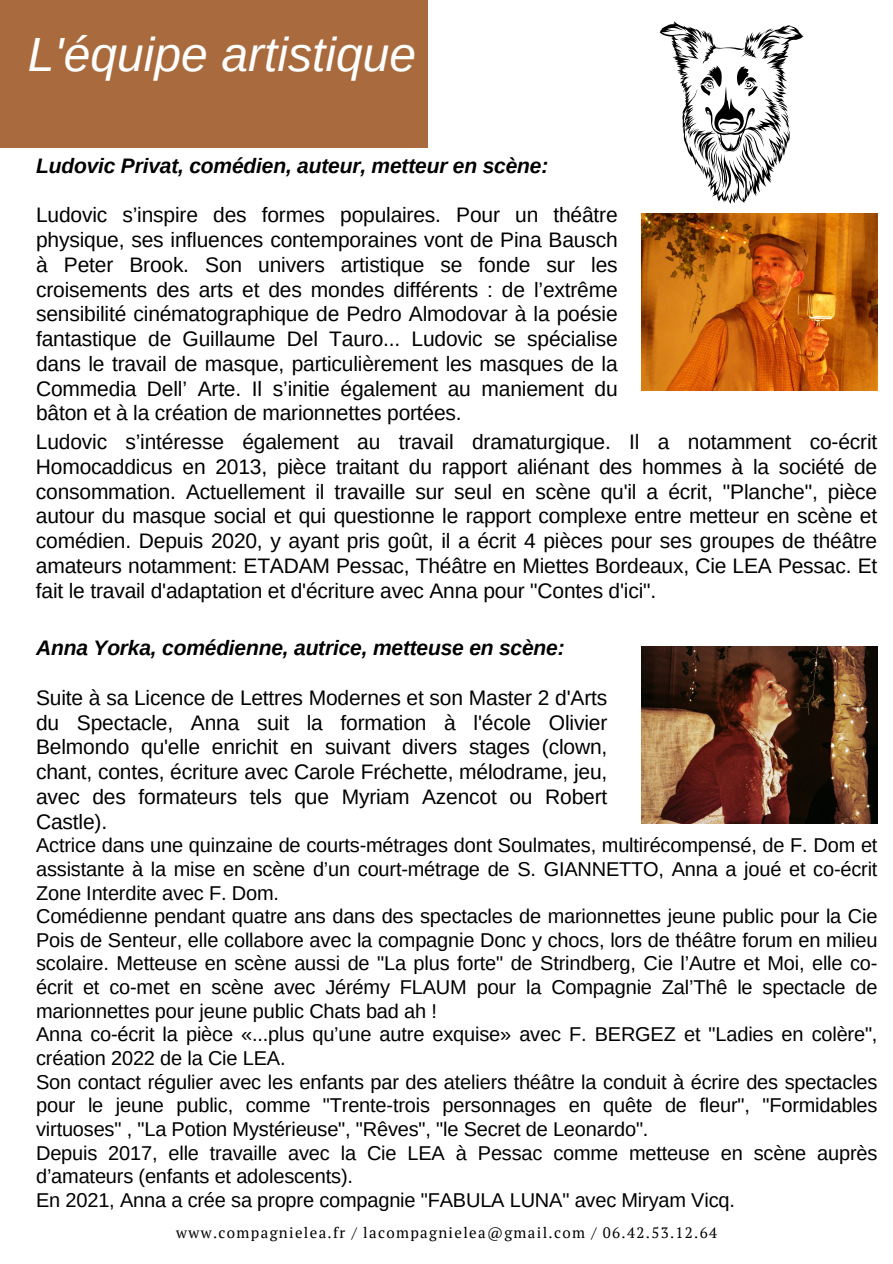
<style>
.page{position:relative;width:893px;height:1264px;background:#fff}
.page>*{position:absolute;margin:0;border:0;box-sizing:border-box;transform-origin:0 0}
.t1{font:italic 48px "Arimo";color:#fff}
.t2{font:21px/24.8px "Arimo";letter-spacing:-.01em;color:#000;text-align:justify}
.t3{font:italic 700 21px "Arimo";letter-spacing:-.01em;color:#000}
.t4{font:19.95px/23.7px "Arimo";letter-spacing:-.01em;color:#000}
.t5{font:15px "PT Serif";letter-spacing:.09em;color:#000}
</style>
<div class="page">
<div style="left:0;top:0;width:428px;height:147px;background:#a96b3d"></div>
<svg style="left:659px;top:21px;width:144px;height:183px"></svg>
<img style="left:641px;top:214px;width:236px;height:176px">
<img style="left:641px;top:646px;width:236px;height:177px">
<p class="t1" style="left:28px;top:28px;width:390px">L'équipe artistique</p>
<h1 class="t3" style="left:36px;top:154px;width:513px">Ludovic Privat, comédien, auteur, metteur en scène:</h1>
<p class="t2" style="left:36px;top:203px;width:583px">Ludovic s’inspire des formes populaires. Pour un théâtre physique, ses influences contemporaines vont de Pina Bausch à Peter Brook. Son univers artistique se fonde sur les croisements des arts et des mondes différents : de l’extrême sensibilité cinématographique de Pedro Almodovar à la poésie fantastique de Guillaume Del Tauro... Ludovic se spécialise dans le travail de masque, particulièrement les masques de la Commedia Dell’ Arte. Il s’initie également au maniement du bâton et à la création de marionnettes portées.</p>
<h3 class="t2" style="left:36px;top:429px;width:842px">Ludovic s’intéresse également au travail dramaturgique. Il a notamment co-écrit Homocaddicus en 2013, pièce traitant du rapport aliénant des hommes à la société de consommation. Actuellement il travaille sur seul en scène qu'il a écrit, "Planche", pièce autour du masque social et qui questionne le rapport complexe entre metteur en scène et comédien. Depuis 2020, y ayant pris goût, il a écrit 4 pièces pour ses groupes de théâtre amateurs notamment: ETADAM Pessac, Théâtre en Miettes Bordeaux, Cie LEA Pessac. Et fait le travail d'adaptation et d'écriture avec Anna pour "Contes d'ici".</h3>
<h2 class="t3" style="left:36px;top:636px;width:530px">Anna Yorka, comédienne, autrice, metteuse en scène:</h2>
<h3 class="t2" style="left:36px;top:685px;width:572px">Suite à sa Licence de Lettres Modernes et son Master 2 d'Arts du Spectacle, Anna suit la formation à l'école Olivier Belmondo qu'elle enrichit en suivant divers stages (clown, chant, contes, écriture avec Carole Fréchette, mélodrame, jeu, avec des formateurs tels que Myriam Azencot ou Robert Castle).</h3>
<p class="t4" style="left:36px;top:833px;width:842px">Actrice dans une quinzaine de courts-métrages dont Soulmates, multirécompensé, de F. Dom et assistante à la mise en scène d’un court-métrage de S. GIANNETTO, Anna a joué et co-écrit Zone Interdite avec F. Dom.<br>Comédienne pendant quatre ans dans des spectacles de marionnettes jeune public pour la Cie Pois de Senteur, elle collabore avec la compagnie Donc y chocs, lors de théâtre forum en milieu scolaire. Metteuse en scène aussi de "La plus forte" de Strindberg, Cie l’Autre et Moi, elle co&shy;écrit et co-met en scène avec Jérémy FLAUM pour la Compagnie Zal’Thê le spectacle de marionnettes pour jeune public Chats bad ah !<br>Anna co-écrit la pièce «...plus qu’une autre exquise» avec F. BERGEZ et "Ladies en colère", création 2022 de la Cie LEA.<br>Son contact régulier avec les enfants par des ateliers théâtre la conduit à écrire des spectacles pour le jeune public, comme "Trente-trois personnages en quête de fleur", "Formidables virtuoses" , "La Potion Mystérieuse", "Rêves", "le Secret de Leonardo".<br>Depuis 2017, elle travaille avec la Cie LEA à Pessac comme metteuse en scène auprès d’amateurs (enfants et adolescents).<br>En 2021, Anna a crée sa propre compagnie "FABULA LUNA" avec Miryam Vicq.</p>
<h3 class="t5" style="left:176px;top:1222px;width:542px">www.compagnielea.fr / lacompagnielea@gmail.com / 06.42.53.12.64</h3>
</div>
